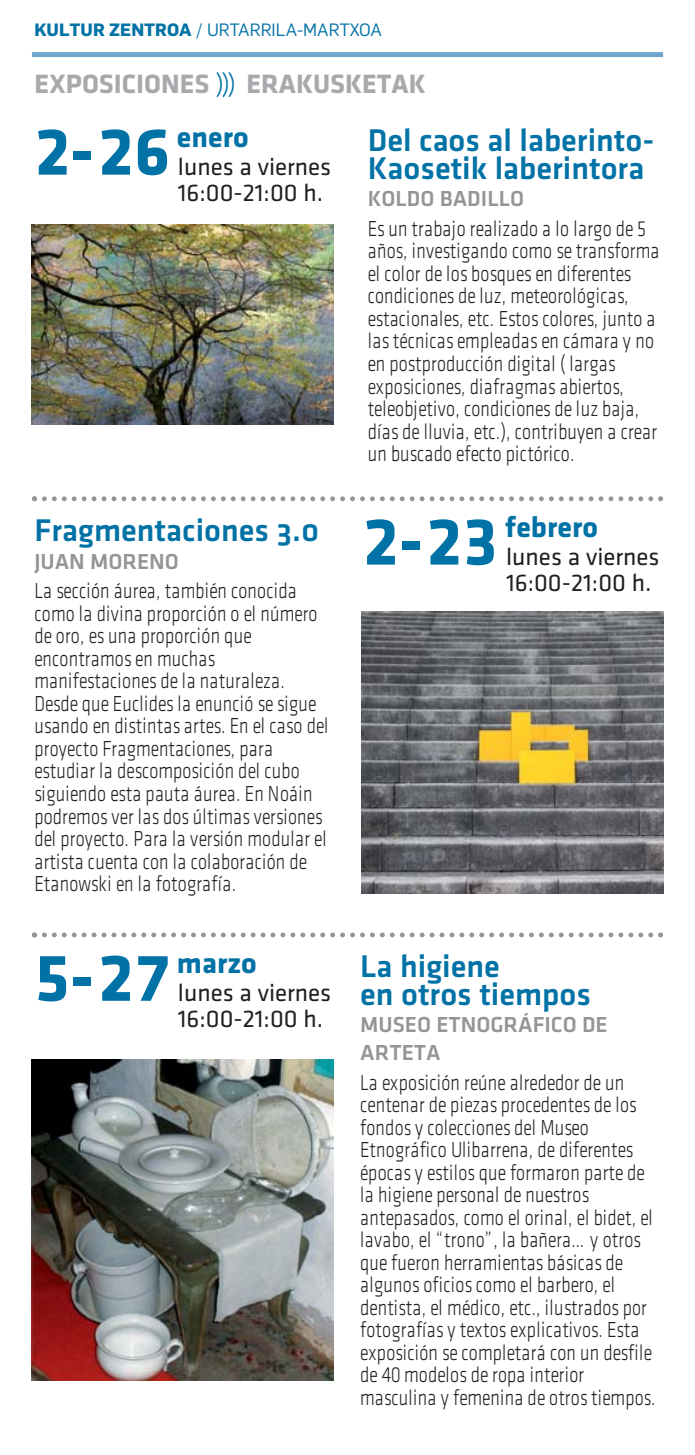
<style>
.page{position:relative;width:695px;height:1455px;background:#fff}
.page>*{position:absolute;margin:0;border:0;box-sizing:border-box;transform-origin:0 0}
.t1{font:700 69px "Klavika";color:#0072a6}
.t2{font:32.5px/27.5px "Klavika Medium OSF";color:#0072a6}
.t3{font:700 30px "Klavika";color:#0072a6}
.t4{font:700 27.5px "Klavika";color:#a7a9ac}
.t5{font:25px/26.2px "Klavika";color:#231f20}
.t6{font:300 22.5px/22.5px "Klavika";letter-spacing:.01em;color:#231f20;scale:.8 1}
.t7{font:22.5px/27.5px "Klavika Medium OSF";color:#939598}
.t8{font:17.5px "Flama";color:#0072a6}
.s1{font-weight:700}
.s2{font-family:"Klavika Light OSF";font-weight:400;color:#0072a6}
</style>
<div class="page">
<div style="left:32px;top:52px;width:631px;height:5px;background:#6fa5ca"></div>
<img style="left:361px;top:611px;width:302px;height:282px">
<img style="left:32px;top:1059px;width:301px;height:321px">
<svg style="left:32px;top:496px;width:631px;height:5px"></svg>
<svg style="left:32px;top:932px;width:631px;height:5px"></svg>
<img style="left:32px;top:224px;width:301px;height:200px">
<p class="t8" style="left:34px;top:20px;width:349px"><span class="s1">KULTUR ZENTROA</span> / URTARRILA-MARTXOA</p>
<p class="t4" style="left:34px;top:73px;width:392px">EXPOSICIONES <span class="s2">)))</span> ERAKUSKETAK</p>
<h2 class="t2" style="left:367px;top:129px;width:288px">Del caos al laberinto-<br>Kaosetik laberintora</h2>
<p class="t7" style="left:367px;top:187px;width:158px">KOLDO BADILLO</p>
<p class="t6" style="left:367px;top:219px;width:366px">Es un trabajo realizado a lo largo de 5 años, investigando como se transforma el color de los bosques en diferentes condiciones de luz, meteorológicas, estacionales, etc. Estos colores, junto a las técnicas empleadas en cámara y no en postproducción digital ( largas exposiciones, diafragmas abiertos, teleobjetivo, condiciones de luz baja, días de lluvia, etc.), contribuyen a crear un buscado efecto pictórico.</p>
<h1 class="t1" style="left:34px;top:126px;width:137px">2-26</h1>
<h3 class="t3" style="left:177px;top:126px;width:73px">enero</h3>
<p class="t5" style="left:178px;top:153px;width:155px">lunes a viernes<br>16:00-21:00 h.</p>
<h2 class="t2" style="left:34px;top:519px;width:286px">Fragmentaciones 3.0</h2>
<p class="t7" style="left:34px;top:549px;width:146px">JUAN MORENO</p>
<p class="t6" style="left:34px;top:581px;width:369px">La sección áurea, también conocida como la divina proporción o el número de oro, es una proporción que encontramos en muchas manifestaciones de la naturaleza.<br>Desde que Euclides la enunció se sigue usando en distintas artes. En el caso del proyecto Fragmentaciones, para estudiar la descomposición del cubo siguiendo esta pauta áurea. En Noáin podremos ver las dos últimas versiones del proyecto. Para la versión modular el artista cuenta con la colaboración de Etanowski en la fotografía.</p>
<h1 class="t1" style="left:34px;top:952px;width:137px">5-27</h1>
<h3 class="t3" style="left:177px;top:952px;width:81px">marzo</h3>
<p class="t5" style="left:178px;top:979px;width:155px">lunes a viernes<br>16:00-21:00 h.</p>
<h1 class="t1" style="left:362px;top:516px;width:137px">2-23</h1>
<h3 class="t3" style="left:505px;top:516px;width:94px">febrero</h3>
<p class="t5" style="left:506px;top:543px;width:155px">lunes a viernes<br>16:00-21:00 h.</p>
<h2 class="t2" style="left:360px;top:955px;width:232px">La higiene<br>en otros tiempos</h2>
<p class="t7" style="left:360px;top:1013px;width:249px">MUSEO ETNOGRÁFICO DE<br>ARTETA</p>
<p class="t6" style="left:360px;top:1072px;width:370px">La exposición reúne alrededor de un centenar de piezas procedentes de los fondos y colecciones del Museo Etnográfico Ulibarrena, de diferentes épocas y estilos que formaron parte de la higiene personal de nuestros antepasados, como el orinal, el bidet, el lavabo, el “trono”, la bañera… y otros que fueron herramientas básicas de algunos oficios como el barbero, el dentista, el médico, etc., ilustrados por fotografías y textos explicativos. Esta exposición se completará con un desfile de 40 modelos de ropa interior masculina y femenina de otros tiempos.</p>
</div>
